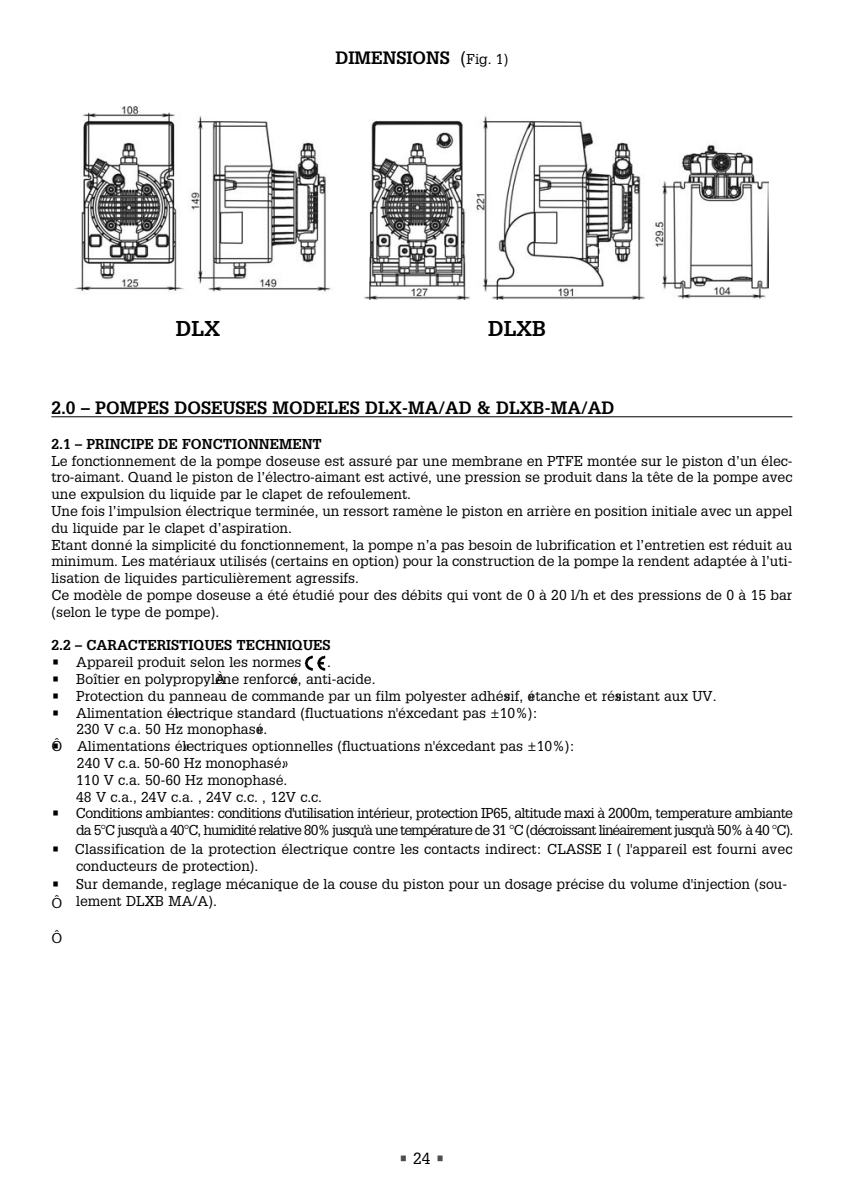
<style>
.page{position:relative;width:844px;height:1190px;background:#fff}
.page>*{position:absolute;margin:0;border:0;box-sizing:border-box;transform-origin:0 0}
.t1{font:700 21px "Glypha";color:#000}
.t2{font:700 17.5px "Glypha";color:#000}
.t3{font:15.75px "Glypha";color:#4d4d4d}
.t4{font:14px/16.8px "Glypha";color:#000}
.t5{font:14px/16.8px "Glypha";letter-spacing:-.04em;color:#000;text-align:right}
.t6{font:700 14px "Glypha";color:#000}
.s1{font-weight:400}
.s2{font-weight:400;font-size:14px}
.s3{color:#000}
</style>
<div class="page">
<hr style="left:51px;top:416px;width:741px;height:1px;background:#000">
<img style="left:304px;top:655px;width:22px;height:16px">
<img style="left:74px;top:106px;width:694px;height:194px">
<p class="t2" style="left:335px;top:51px;width:174px">DIMENSIONS <span class="s1">(</span><span class="s2">Fig. 1)</span></p>
<h1 class="t1" style="left:176px;top:320px;width:45px">DLX</h1>
<h1 class="t1" style="left:488px;top:320px;width:59px">DLXB</h1>
<p class="t2" style="left:51px;top:401px;width:564px">2.0 – POMPES DOSEUSES MODELES DLX-MA/AD &amp; DLXB-MA/AD</p>
<p class="t6" style="left:51px;top:439px;width:272px">2.1 – PRINCIPE DE FONCTIONNEMENT</p>
<p class="t4" style="left:51px;top:453px;width:742px">Le fonctionnement de la pompe doseuse est assuré par une membrane en PTFE montée sur le piston d’un élec&shy;tro-aimant. Quand le piston de l’électro-aimant est activé, une pression se produit dans la tête de la pompe avec une expulsion du liquide par le clapet de refoulement.<br>Une fois l’impulsion électrique terminée, un ressort ramène le piston en arrière en position initiale avec un appel du liquide par le clapet d’aspiration.<br>Etant donné la simplicité du fonctionnement, la pompe n’a pas besoin de lubrification et l’entretien est réduit au minimum. Les matériaux utilisés (certains en option) pour la construction de la pompe la rendent adaptée à l’uti&shy;lisation de liquides particulièrement agressifs.<br>Ce modèle de pompe doseuse a été étudié pour des débits qui vont de 0 à 20 l/h et des pressions de 0 à 15 bar (selon le type de pompe).</p>
<p class="t6" style="left:51px;top:640px;width:281px">2.2 – CARACTERISTIQUES TECHNIQUES</p>
<p class="t4" style="left:51px;top:655px;width:252px">• Appareil produit selon les normes</p>
<p class="t4" style="left:327px;top:655px;width:5px">.</p>
<p class="t4" style="left:51px;top:672px;width:326px">• Boîtier en polypropylÀène renforc»é, anti-acide.</p>
<p class="t4" style="left:51px;top:688px;width:666px">• Protection du panneau de commande par un film polyester adhé»sif, »étanche et ré»sistant aux UV.</p>
<p class="t4" style="left:51px;top:705px;width:488px">• Alimentation é»lectrique standard (fluctuations n'éxcedant pas ±10%):</p>
<p class="t4" style="left:76px;top:722px;width:192px">230 V c.a. 50 Hz monophas»é.</p>
<p class="t4" style="left:52px;top:739px;width:525px">Ô• Alimentations é»lectriques optionnelles (fluctuations n'éxcedant pas ±10%):</p>
<p class="t4" style="left:77px;top:756px;width:212px">240 V c.a. 50-60 Hz monophasé».</p>
<p class="t4" style="left:76px;top:772px;width:213px">110 V c.a. 50-60 Hz monophasé.</p>
<p class="t4" style="left:76px;top:789px;width:247px">48 V c.a., 24V c.a. , 24V c.c. , 12V c.c.</p>
<p class="t5" style="left:51px;top:806px;width:743px">• Conditions ambiantes: conditions d'utilisation intérieur, protection IP65, altitude maxi à 2000m, temperature ambiante da 5°C jusqu'à a 40°C, humidité relative 80% jusqu'à une température de 31 °C (décroissant linéairement jusqu'à 50% à 40 °C).</p>
<p class="t4" style="left:76px;top:842px;width:717px;text-indent:-25px">• Classification de la protection électrique contre les contacts indirect: CLASSE I ( l'appareil est fourni avec conducteurs de protection).</p>
<p class="t4" style="left:76px;top:877px;width:712px;text-indent:-25px">• Sur demande, reglage mécanique de la couse du piston pour un dosage précise du volume d'injection (sou&shy;lement DLXB MA/A).</p>
<p class="t4" style="left:51px;top:895px;width:12px">Ô</p>
<p class="t4" style="left:51px;top:931px;width:12px">Ô</p>
<p class="t3" style="left:399px;top:1153px;width:48px">•<span class="s3">24</span>•</p>
</div>
